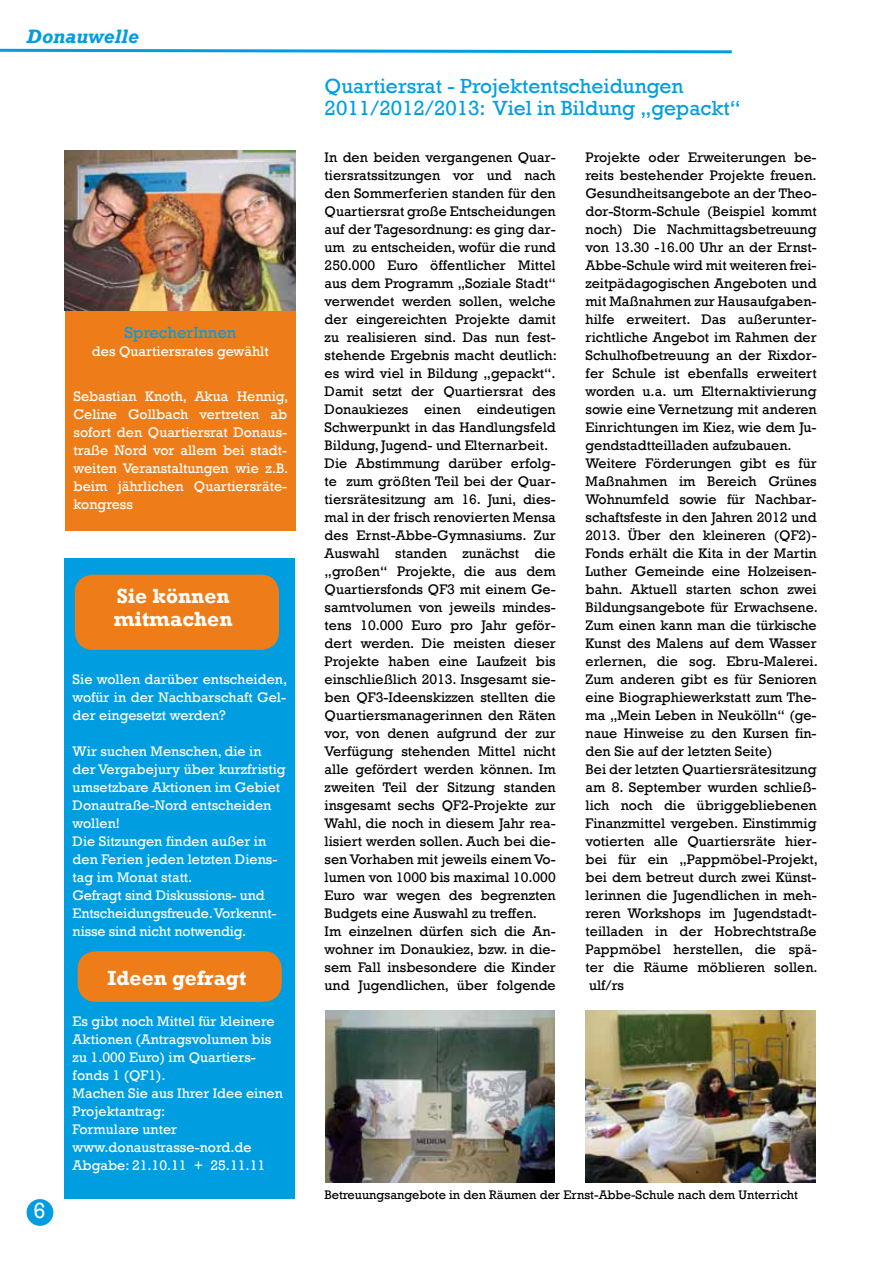
<style>
.page{position:relative;width:893px;height:1263px;background:#fff}
.page>*{position:absolute;margin:0;border:0;box-sizing:border-box;transform-origin:0 0}
.t1{font:22.5px "Rockwell";color:#fff}
.t2{font:21px/22.5px "Rockwell";color:#009ee0}
.t3{font:700 21px/22.5px "Rockwell";color:#fff}
.t4{font:italic 700 19.95px "Rockwell";color:#009ee0}
.t5{font:16.5px "Rockwell";color:#009ee0}
.t6{font:14.25px/18px "Rockwell";color:#000}
.t7{font:14.25px/18px "Rockwell";color:#fff;text-align:justify}
.t8{font:12.75px "Rockwell";color:#000}
</style>
<div class="page">
<svg style="left:0;top:48px;width:732px;height:6px"></svg>
<div style="left:27px;top:1199px;width:26px;height:27px;background:#009ee0;border-radius:50%"></div>
<div style="left:65px;top:150px;width:231px;height:380px;background:#ee7d19"></div>
<img style="left:65px;top:150px;width:231px;height:160px">
<div style="left:64px;top:559px;width:231px;height:640px;background:#009ee0"></div>
<div style="left:78px;top:951px;width:204px;height:51px;background:#ee7d19;border-radius:18px"></div>
<img style="left:325px;top:1010px;width:230px;height:172px">
<img style="left:586px;top:1010px;width:229px;height:172px">
<div style="left:75px;top:575px;width:204px;height:75px;background:#ee7d19;border-radius:18px"></div>
<h3 class="t4" style="left:27px;top:24px;width:114px">Donauwelle</h3>
<p class="t5" style="left:124px;top:323px;width:113px">SprecherInnen</p>
<p class="t7" style="left:92px;top:343px;width:178px">des Quartiersrates gewählt</p>
<p class="t7" style="left:73px;top:387px;width:216px">Sebastian Knoth, Akua Hennig, Celine Gollbach vertreten ab sofort den Quartiersrat Donaus&shy;traße Nord vor allem bei stadt&shy;weiten Veranstaltungen wie z.B. beim jährlichen Quartiersräte&shy;kongress</p>
<h2 class="t3" style="left:114px;top:585px;width:120px">Sie können mitmachen</h2>
<p class="t7" style="left:73px;top:670px;width:216px">Sie wollen darüber entscheiden, wofür in der Nachbarschaft Gel&shy;der eingesetzt werden?</p>
<p class="t7" style="left:73px;top:742px;width:215px;text-align:left">Wir suchen Menschen, die in der Vergabejury über kurzfristig umsetzbare Aktionen im Gebiet<br>Donautraße-Nord entscheiden wollen!<br>Die Sitzungen finden außer in den Ferien jeden letzten Diens&shy;tag im Monat statt.<br>Gefragt sind Diskussions- und<br>Entscheidungsfreude. Vorkennt&shy;nisse sind nicht notwendig.</p>
<h2 class="t3" style="left:108px;top:967px;width:140px">Ideen gefragt</h2>
<h1 class="t1" style="left:33px;top:1197px;width:14px">6</h1>
<p class="t7" style="left:73px;top:1012px;width:212px;text-align:left">Es gibt noch Mittel für kleinere<br>Aktionen (Antragsvolumen bis zu 1.000 Euro) im Quartiers&shy;fonds 1 (QF1).<br>Machen Sie aus Ihrer Idee einen<br>Projektantrag:<br>Formulare unter www.donaustrasse-nord.de<br>Abgabe: 21.10.11 + 25.11.11</p>
<h2 class="t2" style="left:325px;top:75px;width:418px">Quartiersrat - Projektentscheidungen<br>2011/2012/2013: Viel in Bildung „gepackt“</h2>
<p class="t6" style="left:325px;top:148px;width:234px">In den beiden vergangenen Quar&shy;tiersratssitzungen vor und nach den Sommerferien standen für den Quartiersrat große Entscheidungen auf der Tagesordnung: es ging dar&shy;um zu entscheiden, wofür die rund 250.000 Euro öffentlicher Mittel aus dem Programm „Soziale Stadt“ verwendet werden sollen, welche der eingereichten Projekte damit zu realisieren sind. Das nun fest&shy;stehende Ergebnis macht deutlich: es wird viel in Bildung „gepackt“.<br>Damit setzt der Quartiersrat des Donaukiezes einen eindeutigen Schwerpunkt in das Handlungsfeld Bildung, Jugend- und Elternarbeit.<br>Die Abstimmung darüber erfolg&shy;te zum größten Teil bei der Quar&shy;tiersrätesitzung am 16. Juni, dies&shy;mal in der frisch renovierten Mensa des Ernst-Abbe-Gymnasiums. Zur Auswahl standen zunächst die „großen“ Projekte, die aus dem Quartiersfonds QF3 mit einem Ge&shy;samtvolumen von jeweils mindes&shy;tens 10.000 Euro pro Jahr geför&shy;dert werden. Die meisten dieser Projekte haben eine Laufzeit bis einschließlich 2013. Insgesamt sie&shy;ben QF3-Ideenskizzen stellten die Quartiersmanagerinnen den Räten vor, von denen aufgrund der zur Verfügung stehenden Mittel nicht alle gefördert werden können. Im zweiten Teil der Sitzung standen insgesamt sechs QF2-Projekte zur Wahl, die noch in diesem Jahr rea&shy;lisiert werden sollen. Auch bei die&shy;sen Vorhaben mit jeweils einem Vo&shy;lumen von 1000 bis maximal 10.000<br>Euro war wegen des begrenzten Budgets eine Auswahl zu treffen.<br>Im einzelnen dürfen sich die An&shy;wohner im Donaukiez, bzw. in die&shy;sem Fall insbesondere die Kinder und Jugendlichen, über folgende</p>
<p class="t6" style="left:585px;top:148px;width:234px">Projekte oder Erweiterungen be&shy;reits bestehender Projekte freuen.<br>Gesundheitsangebote an der Theo&shy;dor-Storm-Schule (Beispiel kommt noch) Die Nachmittagsbetreuung von 13.30 -16.00 Uhr an der Ernst-<br>Abbe-Schule wird mit weiteren frei&shy;zeitpädagogischen Angeboten und mit Maßnahmen zur Hausaufgaben&shy;hilfe erweitert. Das außerunter&shy;richtliche Angebot im Rahmen der<br>Schulhofbetreuung an der Rixdor&shy;fer Schule ist ebenfalls erweitert worden u.a. um Elternaktivierung sowie eine Vernetzung mit anderen<br>Einrichtungen im Kiez, wie dem Ju&shy;gendstadtteilladen aufzubauen.<br>Weitere Förderungen gibt es für<br>Maßnahmen im Bereich Grünes<br>Wohnumfeld sowie für Nachbar&shy;schaftsfeste in den Jahren 2012 und<br>2013. Über den kleineren (QF2)-<br>Fonds erhält die Kita in der Martin<br>Luther Gemeinde eine Holzeisen&shy;bahn. Aktuell starten schon zwei<br>Bildungsangebote für Erwachsene.<br>Zum einen kann man die türkische<br>Kunst des Malens auf dem Wasser erlernen, die sog. Ebru-Malerei.<br>Zum anderen gibt es für Senioren eine Biographiewerkstatt zum The&shy;ma „Mein Leben in Neukölln“ (ge&shy;naue Hinweise zu den Kursen fin&shy;den Sie auf der letzten Seite)<br>Bei der letzten Quartiersrätesitzung am 8. September wurden schließ&shy;lich noch die übriggebliebenen<br>Finanzmittel vergeben. Einstimmig votierten alle Quartiersräte hier&shy;bei für ein „Pappmöbel-Projekt, bei dem betreut durch zwei Künst&shy;lerinnen die Jugendlichen in meh&shy;reren Workshops im Jugendstadt&shy;teilladen in der Hobrechtstraße<br>Pappmöbel herstellen, die spä&shy;ter die Räume möblieren sollen. ulf/rs</p>
<p class="t8" style="left:324px;top:1187px;width:475px">Betreuungsangebote in den Räumen der Ernst-Abbe-Schule nach dem Unterricht</p>
</div>
